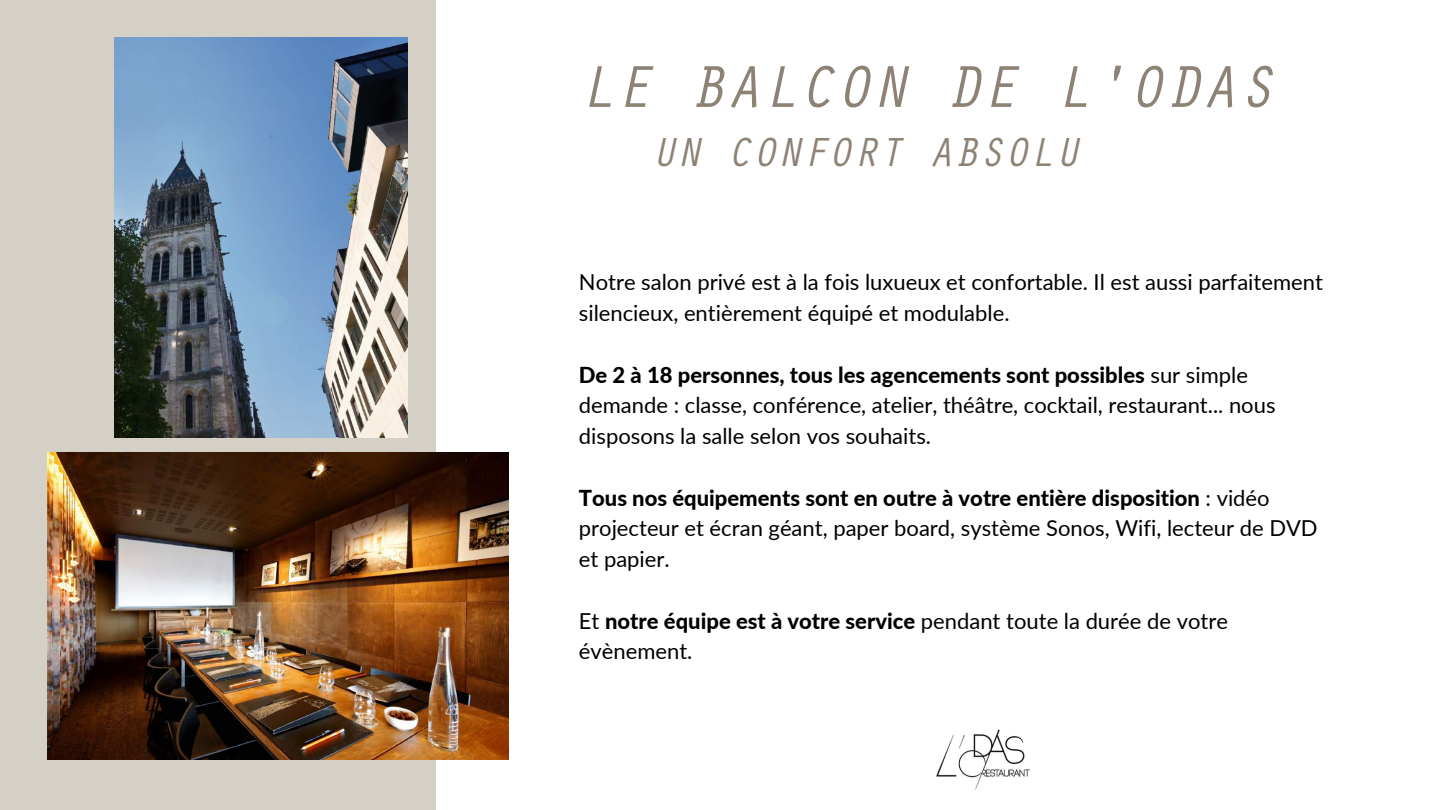
<style>
.page{position:relative;width:1440px;height:810px;background:#fff}
.page>*{position:absolute;margin:0;border:0;box-sizing:border-box;transform-origin:0 0}
.t1{font:italic 61px "Orator Std";color:#8e8275}
.t2{font:italic 42px "Orator Std";color:#8e8275}
.t3{font:22px/30.8px "Lato";color:#000}
.s1{font-weight:800}
</style>
<div class="page">
<div style="left:0;top:0;width:436px;height:810px;background:#d5d0c5"></div>
<img style="left:47px;top:452px;width:462px;height:308px">
<img style="left:936px;top:729px;width:94px;height:61px">
<img style="left:115px;top:37px;width:293px;height:400px">
<h1 class="t1" style="left:579px;top:66px;width:697px">LE BALCON DE L'ODAS</h1>
<h2 class="t2" style="left:651px;top:138px;width:430px">UN CONFORT ABSOLU</h2>
<p class="t3" style="left:579px;top:266px;width:746px">Notre salon privé est à la fois luxueux et confortable. Il est aussi parfaitement silencieux, entièrement équipé et modulable.</p>
<p class="t3" style="left:579px;top:359px;width:698px"><span class="s1">De 2 à 18 personnes, tous les agencements sont possibles</span> sur simple demande : classe, conférence, atelier, théâtre, cocktail, restaurant... nous disposons la salle selon vos souhaits.</p>
<p class="t3" style="left:579px;top:482px;width:740px"><span class="s1">Tous nos équipements sont en outre à votre entière disposition</span> : vidéo projecteur et écran géant, paper board, système Sonos, Wifi, lecteur de DVD et papier.</p>
<p class="t3" style="left:579px;top:605px;width:651px">Et <span class="s1">notre équipe est à votre service</span> pendant toute la durée de votre évènement.</p>
</div>
